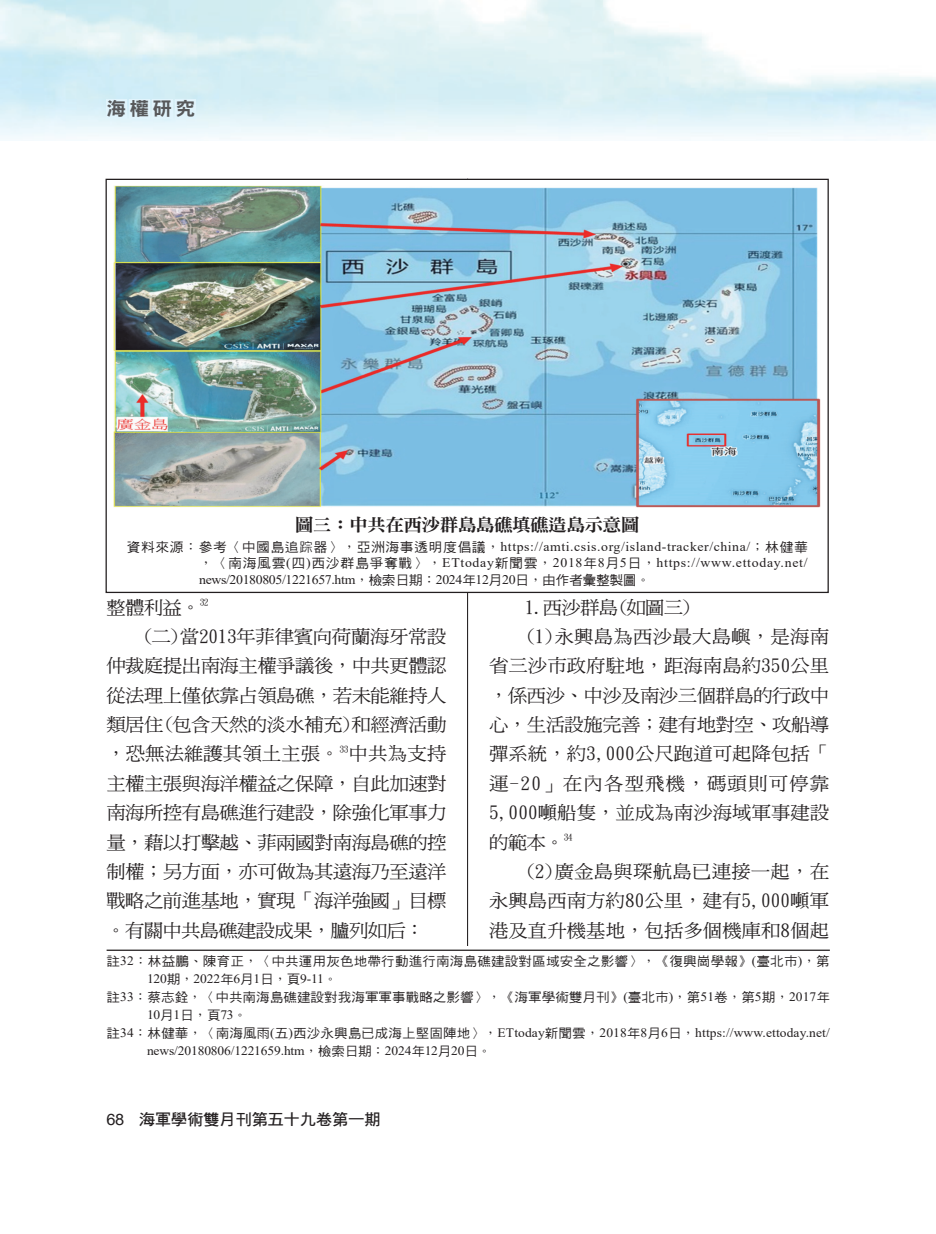
<style>
.page{position:relative;width:936px;height:1234px;background:#fff}
.page>*{position:absolute;margin:0;border:0;box-sizing:border-box;transform-origin:0 0}
.t1{font:18.6px "DFN Hei XB HK BF";color:#57585a;scale:1.05 1}
.t2{font:18.45px/29.4px "DF Ming Md HK BF";letter-spacing:.005em;color:#231f20;text-align:justify;scale:1.05 1}
.圖說{font:17.85px "DFN Ming XB HK BF";letter-spacing:-.035em;color:#231f20;scale:1.05 1}
.t3{font:15.6px "DF Hei Bd HK BF";letter-spacing:-.025em;color:#231f20;scale:1.05 1}
.資料來源{font:13.05px/16.5px "Times New Roman";letter-spacing:-.025em;color:#231f20;text-align:justify;scale:1.05 1}
.註釋_註十一{font:12.9px/18px "DF Hei Md HK BF";letter-spacing:.015em;color:#231f20;scale:1.05 1}
.註釋_註十一-2{font:12.9px/18px "Times New Roman";letter-spacing:.01em;color:#231f20;scale:1.05 1}
.s1{font-family:"DF Hei Md HK BF"}
.s2{font-family:"DF Kai Shu SB Estd BF"}
.s3{font-family:"Microsoft Jheng Hei"}
.s4{font-family:"Times New Roman"}
.s5{font-family:"Arial"}
</style>
<div class="page">
<hr style="left:467px;top:179px;width:1px;height:871px;background:#231f20">
<div style="left:106px;top:99px;width:20px;height:19px;background:#e1f4fc"></div>
<div style="left:153px;top:99px;width:20px;height:19px;background:#e1f4fc"></div>
<div style="left:130px;top:99px;width:20px;height:19px;background:#e1f4fc"></div>
<div style="left:176px;top:99px;width:20px;height:19px;background:#e1f4fc"></div>
<div style="left:107px;top:945px;width:722px;height:114px;background:#fff"></div>
<hr style="left:107px;top:949px;width:722px;height:1px;background:#231f20">
<div style="left:105px;top:179px;width:723px;height:414px;background:#fff;border:1px solid #231f20"></div>
<img style="left:113px;top:186px;width:707px;height:321px">
<p class="t1" style="left:106px;top:99px;width:86px">海權研究</p>
<p class="圖說" style="left:295px;top:515px;width:330px">圖三：中共在西沙群島島礁填礁造島示意圖</p>
<p class="資料來源" style="left:199px;top:537px;width:581px;text-indent:-72px"><span class="s1">資料來源</span><span class="s2">：</span><span class="s1">參考</span><span class="s2">〈</span><span class="s1">中國島追</span><span class="s3">踪</span><span class="s1">器</span><span class="s2">〉，</span><span class="s1">亞洲海事透明度倡議</span><span class="s2">，</span>https://amti.csis.org/island-tracker/china/<span class="s2">；</span><span class="s1">林健華</span><span class="s2">，〈</span><span class="s1">南海風雲</span>(<span class="s1">四</span>)<span class="s1">西沙群島爭奪戰</span><span class="s2">〉，</span>ETtoday<span class="s1">新聞雲</span><span class="s2">，</span>2018<span class="s1">年</span>8<span class="s1">月</span>5<span class="s1">日</span><span class="s2">，</span>https://www.ettoday.net/ news/20180805/1221657.htm<span class="s2">，</span><span class="s1">檢索日期</span><span class="s2">：</span>2024<span class="s1">年</span>12<span class="s1">月</span>20<span class="s1">日</span><span class="s2">，</span><span class="s1">由作者彙整製圖</span><span class="s2">。</span></p>
<p class="t2" style="left:106px;top:592px;width:99px">整體利益。<sup>32</sup></p>
<p class="t2" style="left:106px;top:621px;width:325px;text-indent:36px">(二)當2013年菲律賓向荷蘭海牙常設仲裁庭提出南海主權爭議後，中共更體認從法理上僅依靠占領島礁，若未能維持人類居住(包含天然的淡水補充)和經濟活動，恐無法維護其領土主張。<sup>33</sup>中共為支持主權主張與海洋權益之保障，自此加速對南海所控有島礁進行建設，除強化軍事力量，藉以打擊越、菲兩國對南海島礁的控制權；另方面，亦可做為其遠海乃至遠洋戰略之前進基地，實現「海洋強國」目標。有關中共島礁建設成果，臚列如后：</p>
<p class="t2" style="left:524px;top:592px;width:161px">1.西沙群島(如圖三)</p>
<p class="t2" style="left:489px;top:621px;width:325px;text-indent:36px">(1)永興島為西沙最大島嶼，是海南省三沙市政府駐地，距海南島約350公里，係西沙、中沙及南沙三個群島的行政中心，生活設施完善；建有地對空、攻船導彈系統，約3,000公尺跑道可起降包括「運-20」在內各型飛機，碼頭則可停靠5,000噸船隻，並成為南沙海域軍事建設的範本。<sup>34</sup></p>
<p class="t2" style="left:489px;top:856px;width:325px;text-indent:36px">(2)廣金島與琛航島已連接一起，在永興島西南方約80公里，建有5,000噸軍港及直升機基地，包括多個機庫和8個起</p>
<p class="註釋_註十一" style="left:147px;top:952px;width:651px;text-indent:-40px">註<span class="s4">32</span><span class="s2">：</span>林益鵬<span class="s2">、</span>陳育正<span class="s2">，〈</span>中共運用灰色地帶行動進行南海島礁建設對區域安全之影響<span class="s2">〉，《</span>復興崗學報<span class="s2">》</span><span class="s4">(</span>臺北市<span class="s4">)</span><span class="s2">，</span>第<br><span class="s4">120</span>期<span class="s2">，</span><span class="s4">2022</span>年<span class="s4">6</span>月<span class="s4">1</span>日<span class="s2">，</span>頁<span class="s4">9-11</span><span class="s2">。</span></p>
<p class="註釋_註十一" style="left:147px;top:988px;width:651px;text-indent:-40px">註<span class="s4">33</span><span class="s2">：</span>蔡志銓<span class="s2">，〈</span>中共南海島礁建設對我海軍軍事戰略之影響<span class="s2">〉，《</span>海軍學術雙月刊<span class="s2">》</span><span class="s4">(</span>臺北市<span class="s4">)</span><span class="s2">，</span>第<span class="s4">51</span>卷<span class="s2">，</span>第<span class="s4">5</span>期<span class="s2">，</span><span class="s4">2017</span>年<br><span class="s4">10</span>月<span class="s4">1</span>日<span class="s2">，</span>頁<span class="s4">73</span><span class="s2">。</span></p>
<p class="註釋_註十一-2" style="left:147px;top:1023px;width:651px;text-indent:-40px"><span class="s1">註</span>34<span class="s2">：</span><span class="s1">林健華</span><span class="s2">，〈</span><span class="s1">南海風雨</span>(<span class="s1">五</span>)<span class="s1">西沙永興島已成海上堅固陣地</span><span class="s2">〉，</span>ETtoday<span class="s1">新聞雲</span><span class="s2">，</span>2018<span class="s1">年</span>8<span class="s1">月</span>6<span class="s1">日</span><span class="s2">，</span>https://www.ettoday.net/ news/20180806/1221659.htm<span class="s2">，</span><span class="s1">檢索日期</span><span class="s2">：</span>2024<span class="s1">年</span>12<span class="s1">月</span>20<span class="s1">日</span><span class="s2">。</span></p>
<p class="t3" style="left:106px;top:1111px;width:263px"><span class="s5">68</span> 海軍學術雙月刊第五十九卷第一期</p>
</div>
